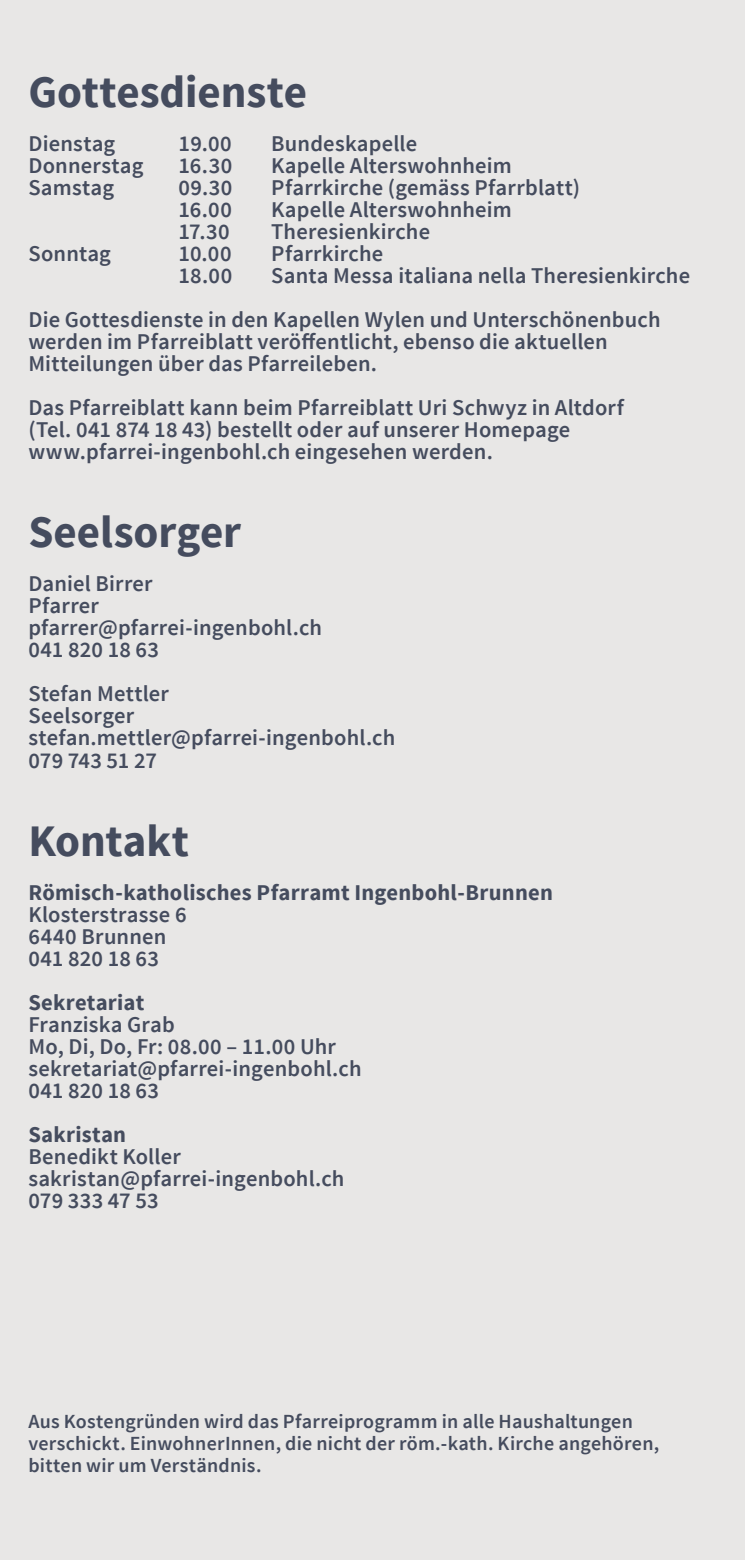
<style>
.page{position:relative;width:745px;height:1560px;background:#fff}
.page>*{position:absolute;margin:0;border:0;box-sizing:border-box;transform-origin:0 0}
.Letzte_Seite{font:700 45px "Source Sans Pro";letter-spacing:-.005em;color:#454c5e}
.Letzte_Seite-2{font:600 22.5px/22px "Source Sans Pro";letter-spacing:.01em;color:#454c5e}
.Letzte_Seite-3{font:700 22.5px "Source Sans Pro";letter-spacing:.01em;color:#454c5e}
.SSP_2{font:600 20px/22px "Source Sans Pro";letter-spacing:.01em;color:#454c5e}
</style>
<div class="page">
<div style="left:0;top:0;width:744px;height:1559px;background:#e8e7e6"></div>
<p class="Letzte_Seite" style="left:28px;top:63px;width:280px">Gottesdienste</p>
<p class="Letzte_Seite-2" style="left:28px;top:133px;width:88px">Dienstag</p>
<p class="Letzte_Seite-2" style="left:178px;top:133px;width:55px">19.00</p>
<p class="Letzte_Seite-2" style="left:271px;top:133px;width:147px">Bundeskapelle</p>
<p class="Letzte_Seite-2" style="left:28px;top:155px;width:116px">Donnerstag</p>
<p class="Letzte_Seite-2" style="left:178px;top:155px;width:55px">16.30</p>
<p class="Letzte_Seite-2" style="left:271px;top:155px;width:242px">Kapelle Alterswohnheim</p>
<p class="Letzte_Seite-2" style="left:28px;top:177px;width:87px">Samstag</p>
<p class="Letzte_Seite-2" style="left:178px;top:177px;width:55px">09.30</p>
<p class="Letzte_Seite-2" style="left:271px;top:177px;width:310px">Pfarrkirche (gemäss Pfarrblatt)</p>
<p class="Letzte_Seite-2" style="left:178px;top:199px;width:55px">16.00</p>
<p class="Letzte_Seite-2" style="left:271px;top:199px;width:242px">Kapelle Alterswohnheim</p>
<p class="Letzte_Seite-2" style="left:178px;top:221px;width:53px">17.30</p>
<p class="Letzte_Seite-2" style="left:271px;top:221px;width:160px">Theresienkirche</p>
<p class="Letzte_Seite-2" style="left:28px;top:243px;width:84px">Sonntag</p>
<p class="Letzte_Seite-2" style="left:178px;top:243px;width:55px">10.00</p>
<p class="Letzte_Seite-2" style="left:271px;top:243px;width:113px">Pfarrkirche</p>
<p class="Letzte_Seite-2" style="left:178px;top:265px;width:55px">18.00</p>
<p class="Letzte_Seite-2" style="left:271px;top:265px;width:420px">Santa Messa italiana nella Theresienkirche</p>
<p class="Letzte_Seite-2" style="left:28px;top:309px;width:633px">Die Gottesdienste in den Kapellen Wylen und Unterschönenbuch werden im Pfarreiblatt veröffentlicht, ebenso die aktuellen<br>Mitteilungen über das Pfarreileben.</p>
<p class="Letzte_Seite-2" style="left:28px;top:397px;width:596px">Das Pfarreiblatt kann beim Pfarreiblatt Uri Schwyz in Altdorf</p>
<p class="Letzte_Seite-2" style="left:28px;top:419px;width:543px">(Tel. 041 874 18 43) bestellt oder auf unserer Homepage</p>
<p class="Letzte_Seite-2" style="left:28px;top:441px;width:465px">www.pfarrei-ingenbohl.ch eingesehen werden.</p>
<p class="Letzte_Seite" style="left:28px;top:503px;width:214px">Seelsorger</p>
<p class="Letzte_Seite-2" style="left:28px;top:573px;width:126px">Daniel Birrer</p>
<p class="Letzte_Seite-2" style="left:28px;top:595px;width:72px">Pfarrer</p>
<p class="Letzte_Seite-2" style="left:28px;top:617px;width:295px">pfarrer@pfarrei-ingenbohl.ch</p>
<p class="Letzte_Seite-2" style="left:28px;top:639px;width:132px">041 820 18 63</p>
<p class="Letzte_Seite-2" style="left:28px;top:683px;width:142px">Stefan Mettler</p>
<p class="Letzte_Seite-2" style="left:28px;top:705px;width:107px">Seelsorger</p>
<p class="Letzte_Seite-2" style="left:28px;top:727px;width:368px">stefan.mettler@pfarrei-ingenbohl.ch</p>
<p class="Letzte_Seite-2" style="left:28px;top:749px;width:130px">079 743 51 27</p>
<p class="Letzte_Seite" style="left:28px;top:811px;width:162px">Kontakt</p>
<p class="Letzte_Seite-3" style="left:28px;top:877px;width:525px">Römisch-katholisches Pfarramt Ingenbohl-Brunnen</p>
<p class="Letzte_Seite-2" style="left:28px;top:903px;width:159px">Klosterstrasse 6</p>
<p class="Letzte_Seite-2" style="left:28px;top:925px;width:139px">6440 Brunnen</p>
<p class="Letzte_Seite-2" style="left:28px;top:947px;width:132px">041 820 18 63</p>
<p class="Letzte_Seite-3" style="left:28px;top:987px;width:117px">Sekretariat</p>
<p class="Letzte_Seite-2" style="left:28px;top:1013px;width:148px">Franziska Grab</p>
<p class="Letzte_Seite-2" style="left:28px;top:1035px;width:309px">Mo, Di, Do, Fr: 08.00 – 11.00 Uhr</p>
<p class="Letzte_Seite-2" style="left:28px;top:1057px;width:334px">sekretariat@pfarrei-ingenbohl.ch</p>
<p class="Letzte_Seite-2" style="left:28px;top:1079px;width:132px">041 820 18 63</p>
<p class="Letzte_Seite-3" style="left:28px;top:1119px;width:99px">Sakristan</p>
<p class="Letzte_Seite-2" style="left:28px;top:1145px;width:154px">Benedikt Koller</p>
<p class="Letzte_Seite-2" style="left:28px;top:1167px;width:317px">sakristan@pfarrei-ingenbohl.ch</p>
<p class="Letzte_Seite-2" style="left:28px;top:1189px;width:132px">079 333 47 53</p>
<p class="SSP_2" style="left:28px;top:1410px;width:632px">Aus Kostengründen wird das Pfarreiprogramm in alle Haushaltungen verschickt. EinwohnerInnen, die nicht der röm.-kath. Kirche angehören, bitten wir um Verständnis.</p>
</div>
